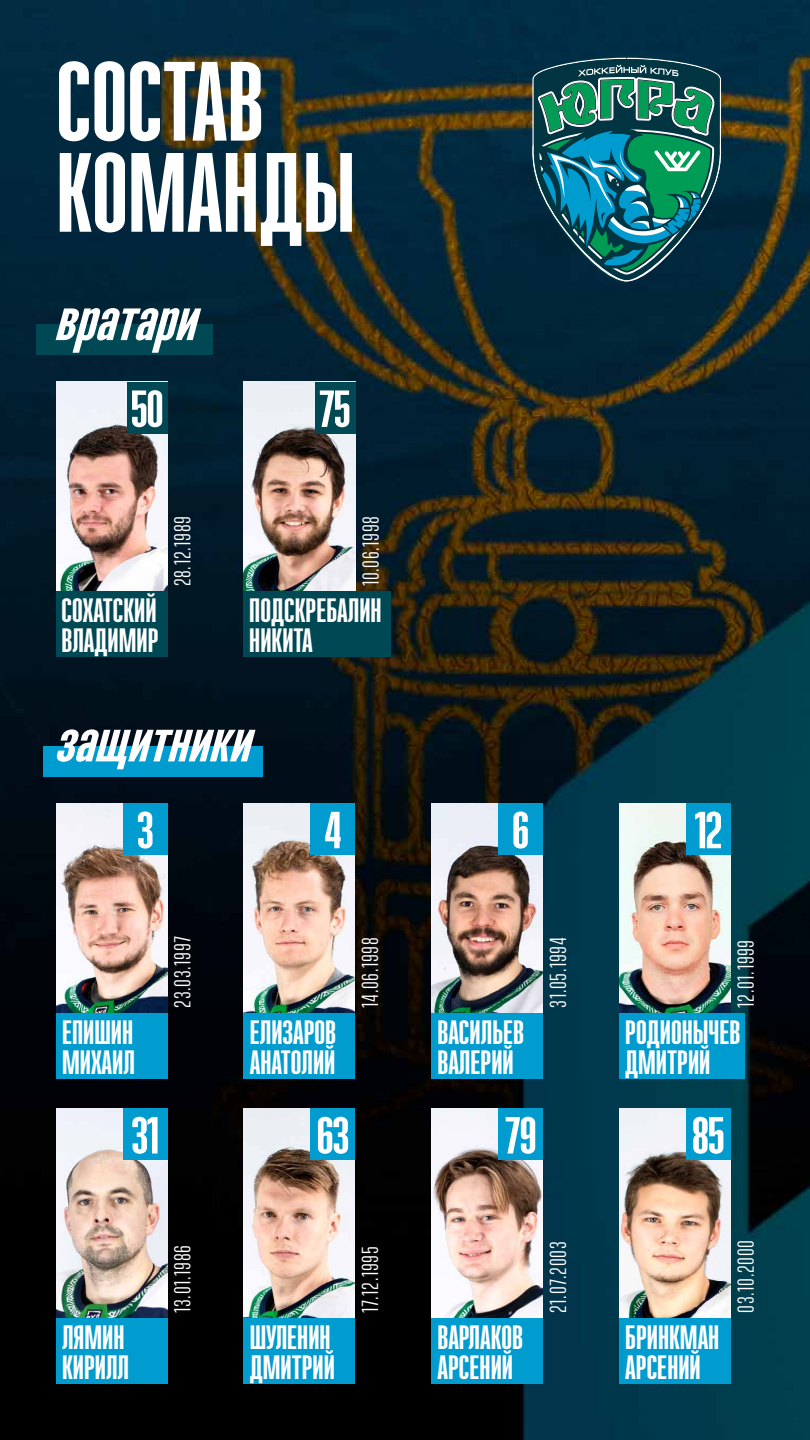
<style>
.page{position:relative;width:810px;height:1440px;background:#fff}
.page>*{position:absolute;margin:0;border:0;box-sizing:border-box;transform-origin:0 0}
.t1{font:700 112.5px/91.1px "Ristretto Pro";color:#fff}
.t2{font:italic 700 63.3px "Ristretto Pro";color:#fff}
.t3{font:700 54px "Ristretto Pro";letter-spacing:-.025em;color:#fff}
.t4{font:700 33.75px/30px "Ristretto Pro";color:#fff}
.t5{font:24px "Ristretto Pro";letter-spacing:.03em;color:#fff}
</style>
<div class="page">
<img style="left:0;top:0;width:810px;height:1440px">
<svg style="left:530px;top:56px;width:192px;height:227px;background:#1e6b6d"></svg>
<div style="left:36px;top:324px;width:177px;height:31px;background:#004854"></div>
<div style="left:43px;top:746px;width:219px;height:31px;background:#009bcf"></div>
<img style="left:56px;top:382px;width:111px;height:210px">
<div style="left:56px;top:592px;width:111px;height:65px;background:#004854"></div>
<div style="left:127px;top:382px;width:40px;height:51px;background:#004854"></div>
<img style="left:56px;top:803px;width:111px;height:210px">
<div style="left:56px;top:1013px;width:111px;height:65px;background:#009bcf"></div>
<div style="left:123px;top:803px;width:44px;height:52px;background:#009bcf"></div>
<img style="left:244px;top:1108px;width:111px;height:210px">
<div style="left:244px;top:1318px;width:111px;height:66px;background:#009bcf"></div>
<div style="left:311px;top:1108px;width:44px;height:52px;background:#009bcf"></div>
<img style="left:244px;top:803px;width:111px;height:210px">
<div style="left:244px;top:1013px;width:111px;height:65px;background:#009bcf"></div>
<div style="left:311px;top:803px;width:44px;height:52px;background:#009bcf"></div>
<img style="left:432px;top:1108px;width:111px;height:210px">
<div style="left:432px;top:1318px;width:111px;height:66px;background:#009bcf"></div>
<div style="left:499px;top:1108px;width:44px;height:52px;background:#009bcf"></div>
<img style="left:432px;top:803px;width:111px;height:210px">
<div style="left:432px;top:1013px;width:111px;height:65px;background:#009bcf"></div>
<div style="left:499px;top:803px;width:44px;height:52px;background:#009bcf"></div>
<img style="left:619px;top:1108px;width:111px;height:210px">
<div style="left:619px;top:1318px;width:111px;height:66px;background:#009bcf"></div>
<div style="left:686px;top:1108px;width:44px;height:52px;background:#009bcf"></div>
<img style="left:619px;top:803px;width:111px;height:210px">
<div style="left:619px;top:1013px;width:126px;height:65px;background:#009bcf"></div>
<div style="left:686px;top:803px;width:44px;height:52px;background:#009bcf"></div>
<img style="left:56px;top:1108px;width:111px;height:210px">
<div style="left:56px;top:1318px;width:111px;height:66px;background:#009bcf"></div>
<div style="left:123px;top:1108px;width:44px;height:52px;background:#009bcf"></div>
<img style="left:244px;top:382px;width:111px;height:210px">
<div style="left:244px;top:592px;width:147px;height:65px;background:#004854"></div>
<div style="left:315px;top:382px;width:40px;height:51px;background:#004854"></div>
<h1 class="t1" style="left:56px;top:56px;width:301px">СОСТАВ<br>КОМАНДЫ</h1>
<h2 class="t2" style="left:54px;top:281px;width:162px">вратари</h2>
<h3 class="t3" style="left:131px;top:377px;width:34px">50</h3>
<p class="t4" style="left:62px;top:595px;width:99px">СОХАТСКИЙ<br>ВЛАДИМИР</p>
<p class="t5" style="left:169px;top:586px;width:72px;rotate:-90deg">28.12.1989</p>
<h3 class="t3" style="left:319px;top:377px;width:33px">75</h3>
<p class="t5" style="left:357px;top:586px;width:72px;rotate:-90deg">10.06.1998</p>
<p class="t4" style="left:249px;top:595px;width:134px">ПОДСКРЕБАЛИН<br>НИКИТА</p>
<h2 class="t2" style="left:54px;top:703px;width:217px">защитники</h2>
<h3 class="t3" style="left:137px;top:798px;width:18px">3</h3>
<h3 class="t3" style="left:324px;top:798px;width:19px">4</h3>
<p class="t4" style="left:62px;top:1017px;width:74px">ЕПИШИН<br>МИХАИЛ</p>
<p class="t5" style="left:169px;top:1008px;width:74px;rotate:-90deg">23.03.1997</p>
<h3 class="t3" style="left:131px;top:1103px;width:30px">31</h3>
<p class="t4" style="left:250px;top:1017px;width:88px">ЕЛИЗАРОВ<br>АНАТОЛИЙ</p>
<p class="t5" style="left:356px;top:1008px;width:72px;rotate:-90deg">14.06.1998</p>
<h3 class="t3" style="left:317px;top:1103px;width:34px">63</h3>
<p class="t4" style="left:62px;top:1322px;width:69px">ЛЯМИН<br>КИРИЛЛ</p>
<p class="t5" style="left:169px;top:1313px;width:69px;rotate:-90deg">13.01.1986</p>
<p class="t4" style="left:250px;top:1322px;width:87px">ШУЛЕНИН<br>ДМИТРИЙ</p>
<p class="t5" style="left:356px;top:1313px;width:68px;rotate:-90deg">17.12.1995</p>
<h3 class="t3" style="left:512px;top:798px;width:19px">6</h3>
<p class="t4" style="left:438px;top:1017px;width:88px">ВАСИЛЬЕВ<br>ВАЛЕРИЙ</p>
<p class="t5" style="left:544px;top:1008px;width:72px;rotate:-90deg">31.05.1994</p>
<h3 class="t3" style="left:505px;top:1103px;width:33px">79</h3>
<p class="t4" style="left:438px;top:1322px;width:87px">ВАРЛАКОВ<br>АРСЕНИЙ</p>
<p class="t5" style="left:544px;top:1313px;width:73px;rotate:-90deg">21.07.2003</p>
<h3 class="t3" style="left:694px;top:798px;width:30px">12</h3>
<p class="t5" style="left:732px;top:1008px;width:69px;rotate:-90deg">12.01.1999</p>
<p class="t4" style="left:625px;top:1017px;width:117px">РОДИОНЫЧЕВ<br>ДМИТРИЙ</p>
<h3 class="t3" style="left:692px;top:1103px;width:34px">85</h3>
<p class="t4" style="left:625px;top:1322px;width:96px">БРИНКМАН<br>АРСЕНИЙ</p>
<p class="t5" style="left:732px;top:1313px;width:74px;rotate:-90deg">03.10.2000</p>
</div>
